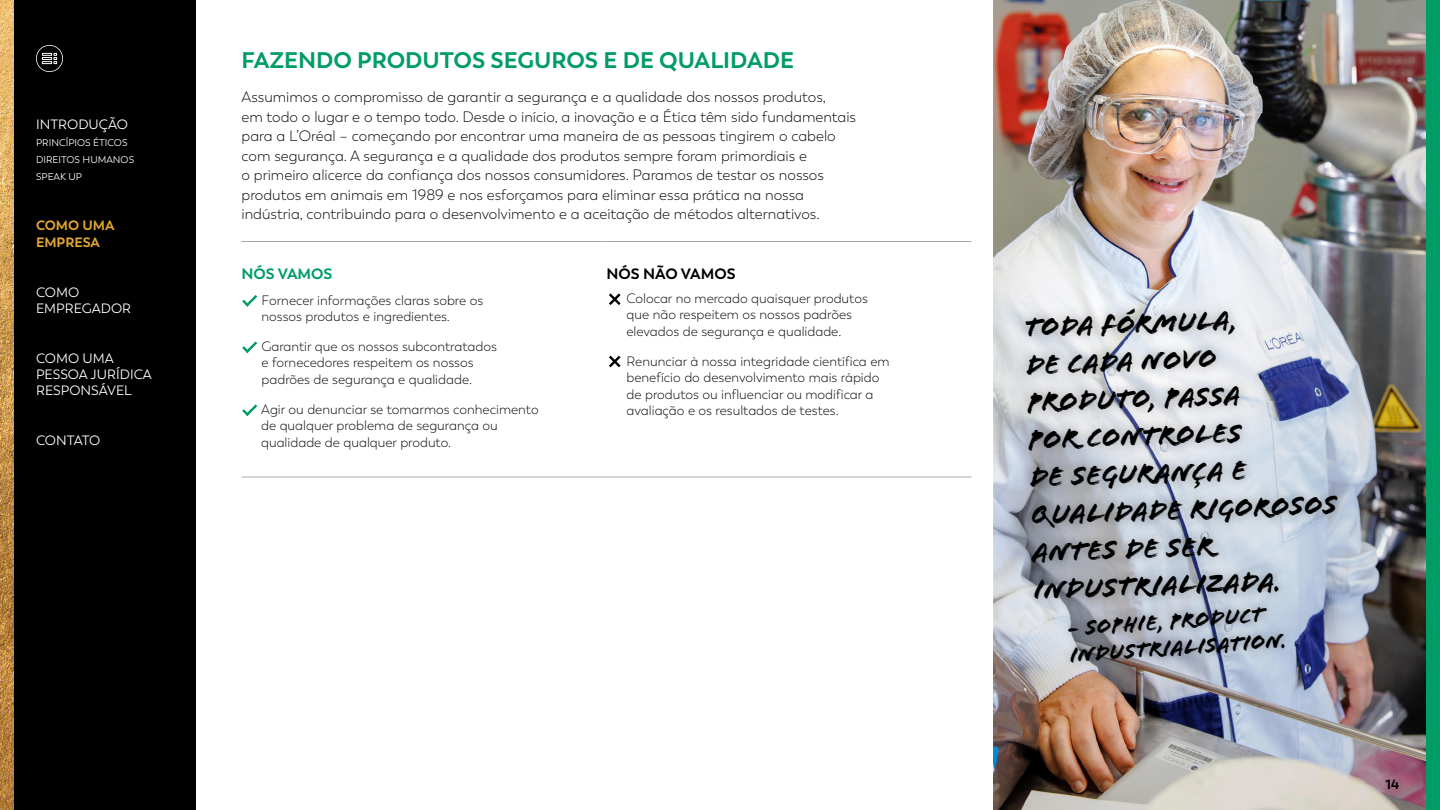
<style>
.page{position:relative;width:1440px;height:810px;background:#fff}
.page>*{position:absolute;margin:0;border:0;box-sizing:border-box;transform-origin:0 0}
.t1{font:28.5px/37.5px "Flood Std";color:#000}
.t2{font:700 22.5px "Trenda";color:#009c65}
.t3{font:22.5px/27px "Flood Std";color:#000}
.t4{font:300 15px/19.5px "Trenda";color:#000}
.t5{font:700 15px "Trenda";color:#000}
.t6{font:700 15px "Trenda";color:#009c65}
.t7{font:300 13.5px/16.5px "Trenda";color:#000}
.t8{font:13.5px/16.2px "Trenda";color:#fff}
.t9{font:700 13.5px/16.2px "Trenda";color:#e3a535}
.t10{font:13.5px "Trenda";letter-spacing:-.025em;color:#fff}
.t11{font:700 13.5px "Trenda";color:#000}
.t12{font:9.75px/17.2px "Trenda";color:#fff}
</style>
<div class="page">
<img style="left:994px;top:0;width:432px;height:810px">
<div style="left:14px;top:0;width:182px;height:810px;background:#000"></div>
<img style="left:0;top:0;width:14px;height:810px">
<hr style="left:242px;top:241px;width:365px;height:1px;background:#a6a8a8">
<hr style="left:607px;top:241px;width:365px;height:1px;background:#a6a8a8">
<hr style="left:242px;top:477px;width:365px;height:1px;background:#a6a8a8">
<hr style="left:607px;top:477px;width:365px;height:1px;background:#a6a8a8">
<svg style="left:242px;top:295px;width:15px;height:12px"></svg>
<svg style="left:242px;top:341px;width:15px;height:12px"></svg>
<svg style="left:242px;top:404px;width:15px;height:12px"></svg>
<svg style="left:609px;top:293px;width:12px;height:12px"></svg>
<svg style="left:609px;top:356px;width:12px;height:11px"></svg>
<div style="left:1426px;top:0;width:14px;height:810px;background:#009c65"></div>
<div style="left:1014px;top:296px;width:336px;height:315px;background:#000;opacity:.33"></div>
<div style="left:1059px;top:598px;width:235px;height:75px;background:#000;opacity:.33"></div>
<svg style="left:36px;top:45px;width:27px;height:27px"></svg>
<p class="t8" style="left:36px;top:116px;width:94px">INTRODUÇÃO</p>
<p class="t12" style="left:36px;top:134px;width:100px">PRINCÍPIOS ÉTICOS<br>DIREITOS HUMANOS<br>SPEAK UP</p>
<p class="t9" style="left:36px;top:218px;width:80px">COMO UMA<br>EMPRESA</p>
<p class="t8" style="left:36px;top:284px;width:97px">COMO<br>EMPREGADOR</p>
<p class="t8" style="left:36px;top:350px;width:117px">COMO UMA<br>PESSOA JURÍDICA<br>RESPONSÁVEL</p>
<p class="t10" style="left:36px;top:432px;width:66px">CONTATO</p>
<h2 class="t2" style="left:242px;top:46px;width:554px">FAZENDO PRODUTOS SEGUROS E DE QUALIDADE</h2>
<p class="t4" style="left:242px;top:87px;width:616px">Assumimos o compromisso de garantir a segurança e a qualidade dos nossos produtos,<br>em todo o lugar e o tempo todo. Desde o início, a inovação e a Ética têm sido fundamentais para a L’Oréal – começando por encontrar uma maneira de as pessoas tingirem o cabelo com segurança. A segurança e a qualidade dos produtos sempre foram primordiais e<br>o primeiro alicerce da confiança dos nossos consumidores. Paramos de testar os nossos produtos em animais em 1989 e nos esforçamos para eliminar essa prática na nossa indústria, contribuindo para o desenvolvimento e a aceitação de métodos alternativos.</p>
<p class="t6" style="left:242px;top:264px;width:92px">NÓS VAMOS</p>
<p class="t7" style="left:261px;top:292px;width:223px">Fornecer informações claras sobre os nossos produtos e ingredientes.</p>
<p class="t7" style="left:261px;top:338px;width:237px">Garantir que os nossos subcontratados e fornecedores respeitem os nossos padrões de segurança e qualidade.</p>
<p class="t7" style="left:261px;top:401px;width:279px">Agir ou denunciar se tomarmos conhecimento de qualquer problema de segurança ou qualidade de qualquer produto.</p>
<p class="t5" style="left:607px;top:264px;width:131px">NÓS NÃO VAMOS</p>
<p class="t7" style="left:626px;top:290px;width:243px">Colocar no mercado quaisquer produtos que não respeitem os nossos padrões elevados de segurança e qualidade.</p>
<p class="t7" style="left:626px;top:353px;width:265px">Renunciar à nossa integridade científica em benefício do desenvolvimento mais rápido de produtos ou influenciar ou modificar a avaliação e os resultados de testes.</p>
<h1 class="t1" style="left:1024px;top:309px;width:308px;rotate:-2deg">Toda fórmula,<br>de cada novo produto, passa<br>por controles<br>de segurança e qualidade rigorosos antes de ser industrializada.</h1>
<h2 class="t3" style="left:1067px;top:615px;width:219px;rotate:-4deg">- Sophie, Product industrialisation.</h2>
<p class="t11" style="left:1386px;top:776px;width:15px">14</p>
</div>
